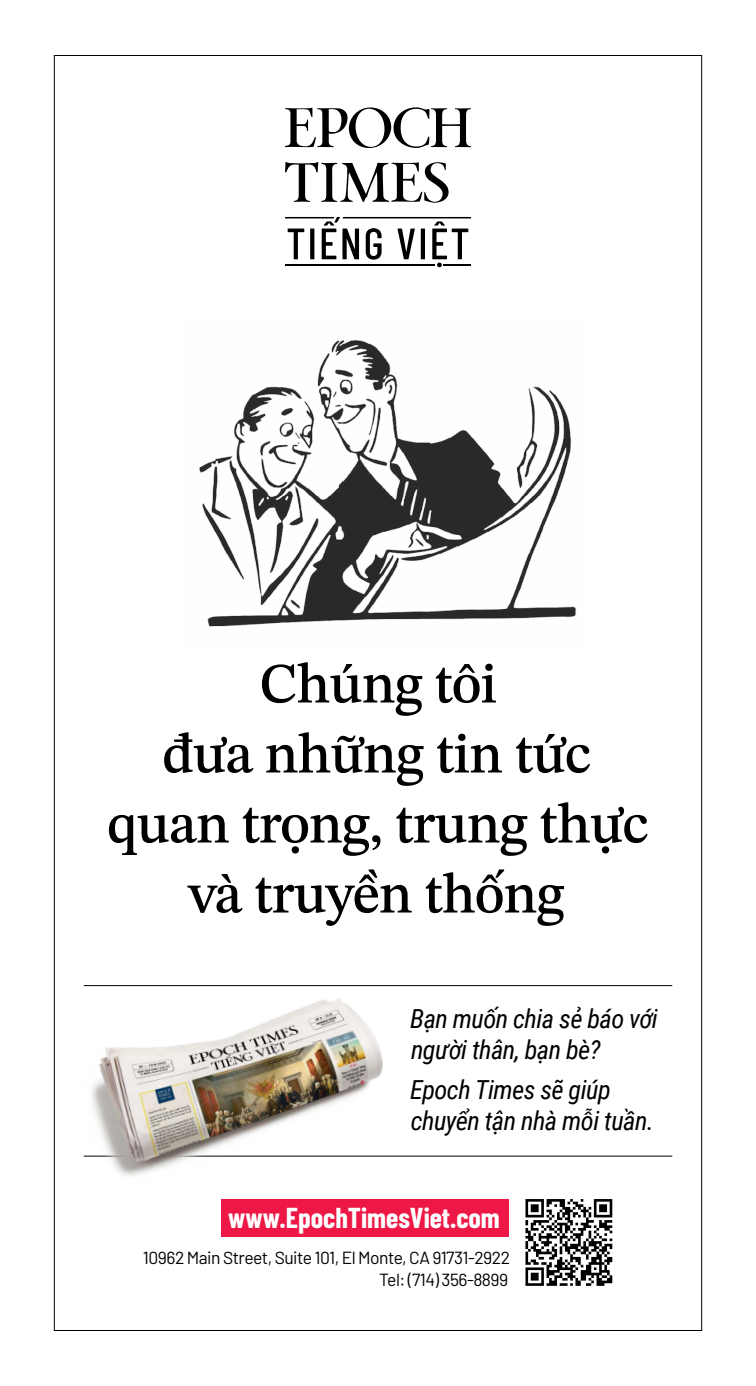
<style>
.page{position:relative;width:756px;height:1386px;background:#fff}
.page>*{position:absolute;margin:0;border:0;box-sizing:border-box;transform-origin:0 0}
.t1{font:500 56.88px/70px "STIX Two Text";letter-spacing:-.02em;color:#000;text-align:center}
.t2{font:700 28.09px "Barlow Condensed";color:#fff}
.t3{font:italic 26.25px/31.5px "Roboto Condensed";letter-spacing:-.02em;color:#000}
.t4{font:17.5px/21.9px "Barlow";letter-spacing:-.03em;color:#000;text-align:right}
</style>
<div class="page">
<div style="left:54px;top:55px;width:648px;height:1276px;background:#fff;border:1px solid #000"></div>
<svg style="left:285px;top:217px;width:186px;height:50px"></svg>
<svg style="left:285px;top:162px;width:164px;height:41px"></svg>
<svg style="left:285px;top:107px;width:186px;height:41px"></svg>
<img style="left:199px;top:340px;width:378px;height:287px">
<hr style="left:84px;top:985px;width:588px;height:1px;background:#000">
<hr style="left:84px;top:1156px;width:588px;height:1px;background:#000">
<img style="left:83px;top:998px;width:309px;height:178px">
<div style="left:221px;top:1199px;width:287px;height:38px;background:#ed1846"></div>
<svg style="left:525px;top:1199px;width:87px;height:87px"></svg>
<h1 class="t1" style="left:107px;top:648px;width:543px">Chúng tôi<br>đưa những tin tức quan trọng, trung thực và truyền thống</h1>
<p class="t3" style="left:410px;top:1002px;width:249px">Bạn muốn chia sẻ báo với người thân, bạn bè?</p>
<p class="t3" style="left:410px;top:1073px;width:245px">Epoch Times sẽ giúp chuyển tận nhà mỗi tuần.</p>
<p class="t2" style="left:228px;top:1198px;width:273px">www.EpochTimesViet.com</p>
<p class="t4" style="left:143px;top:1246px;width:369px">10962 Main Street, Suite 101, El Monte, CA 91731-2922<br>Tel: (714) 356-8899</p>
</div>
